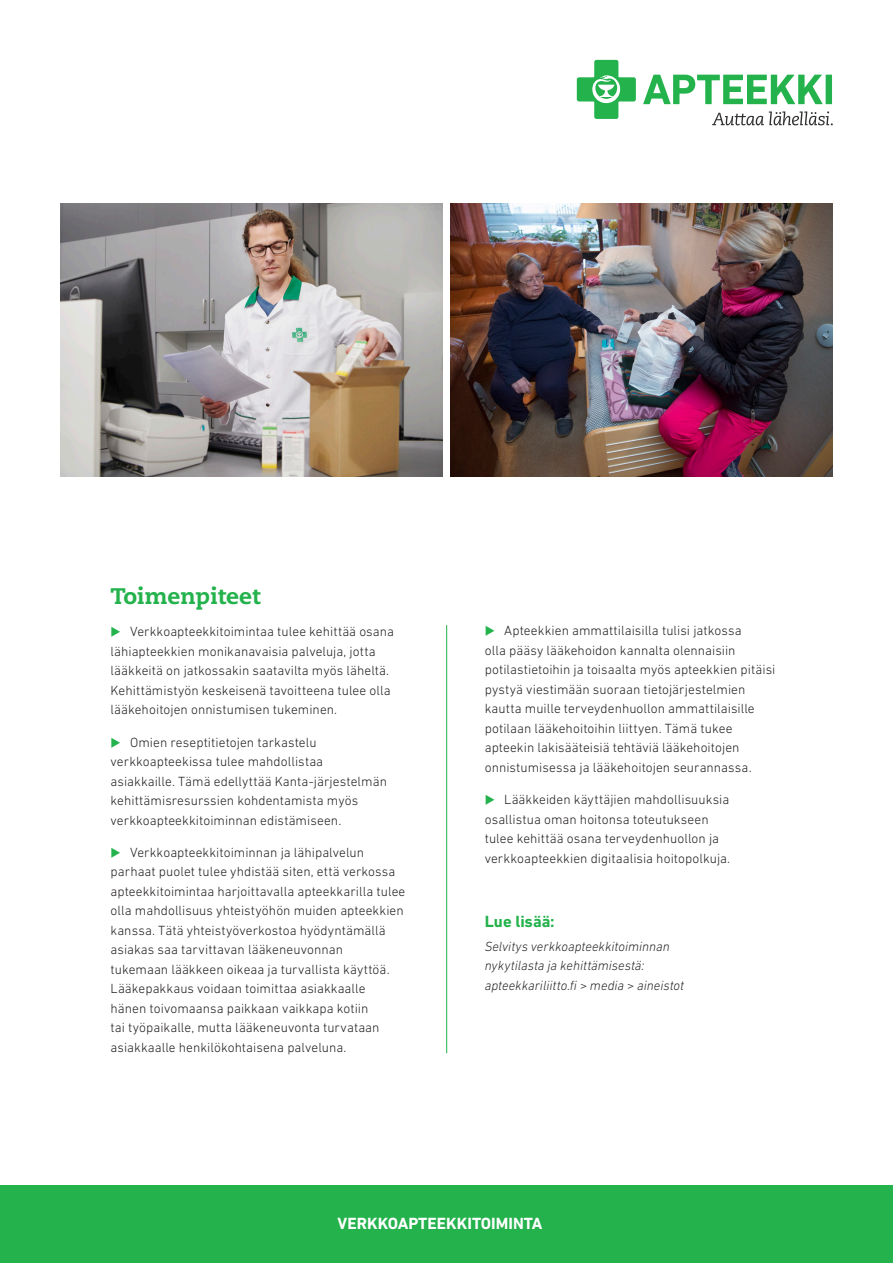
<style>
.page{position:relative;width:893px;height:1263px;background:#fff}
.page>*{position:absolute;margin:0;border:0;box-sizing:border-box;transform-origin:0 0}
.väliotsikko__2_riviä{font:800 22.5px "Caecilia LT Std";color:#23b24b}
.OTSIKKO__DIN{font:700 16.5px "DIN Next LT Pro";color:#fff}
.Kainalo_leipis{font:700 16.5px "DIN Next LT Pro";color:#23b24b}
.Kainalo_leipis-2{font:300 13.5px/19.5px "DIN Next LT Pro";letter-spacing:.005em;color:#231f20}
.Kainalo_leipis-3{font:italic 300 13.5px/19.5px "DIN Next LT Pro";color:#231f20}
.s1{color:#23b24b}
</style>
<div class="page">
<div style="left:0;top:1185px;width:893px;height:78px;background:#23b24b"></div>
<div style="left:826px;top:75px;width:6px;height:29px;background:#23b24b"></div>
<svg style="left:643px;top:75px;width:180px;height:29px"></svg>
<svg style="left:577px;top:60px;width:59px;height:59px"></svg>
<svg style="left:712px;top:111px;width:121px;height:14px"></svg>
<img style="left:60px;top:204px;width:383px;height:273px">
<img style="left:450px;top:204px;width:382px;height:273px">
<hr style="left:446px;top:625px;width:1px;height:428px;background:#23b24b">
<p class="väliotsikko__2_riviä" style="left:111px;top:582px;width:151px">Toimenpiteet</p>
<p class="Kainalo_leipis-2" style="left:111px;top:622px;width:285px"><span class="s1">◆</span> Verkkoapteekkitoimintaa tulee kehittää osana lähiapteekkien monikanavaisia palveluja, jotta lääkkeitä on jatkossakin saatavilta myös läheltä.<br>Kehittämistyön keskeisenä tavoitteena tulee olla lääkehoitojen onnistumisen tukeminen.</p>
<p class="Kainalo_leipis-2" style="left:111px;top:732px;width:278px"><span class="s1">◆</span> Omien reseptitietojen tarkastelu verkkoapteekissa tulee mahdollistaa asiakkaille. Tämä edellyttää Kanta-järjestelmän kehittämisresurssien kohdentamista myös verkkoapteekkitoiminnan edistämiseen.</p>
<p class="Kainalo_leipis-2" style="left:111px;top:842px;width:296px"><span class="s1">◆</span> Verkkoapteekkitoiminnan ja lähipalvelun parhaat puolet tulee yhdistää siten, että verkossa apteekkitoimintaa harjoittavalla apteekkarilla tulee olla mahdollisuus yhteistyöhön muiden apteekkien kanssa. Tätä yhteistyöverkostoa hyödyntämällä asiakas saa tarvittavan lääkeneuvonnan<br>tukemaan lääkkeen oikeaa ja turvallista käyttöä.<br>Lääkepakkaus voidaan toimittaa asiakkaalle<br>hänen toivomaansa paikkaan vaikkapa kotiin<br>tai työpaikalle, mutta lääkeneuvonta turvataan asiakkaalle henkilökohtaisena palveluna.</p>
<p class="Kainalo_leipis-2" style="left:485px;top:621px;width:292px"><span class="s1">◆</span> Apteekkien ammattilaisilla tulisi jatkossa<br>olla pääsy lääkehoidon kannalta olennaisiin potilastietoihin ja toisaalta myös apteekkien pitäisi pystyä viestimään suoraan tietojärjestelmien kautta muille terveydenhuollon ammattilaisille potilaan lääkehoitoihin liittyen. Tämä tukee apteekin lakisääteisiä tehtäviä lääkehoitojen onnistumisessa ja lääkehoitojen seurannassa.</p>
<p class="Kainalo_leipis-2" style="left:485px;top:789px;width:247px"><span class="s1">◆</span> Lääkkeiden käyttäjien mahdollisuuksia osallistua oman hoitonsa toteutukseen tulee kehittää osana terveydenhuollon ja verkkoapteekkien digitaalisia hoitopolkuja.</p>
<p class="Kainalo_leipis" style="left:485px;top:912px;width:71px">Lue lisää:</p>
<p class="Kainalo_leipis-3" style="left:485px;top:936px;width:201px">Selvitys verkkoapteekkitoiminnan nykytilasta ja kehittämisestä: apteekkariliitto.fi &gt; media &gt; aineistot</p>
<p class="OTSIKKO__DIN" style="left:338px;top:1213px;width:206px">VERKKOAPTEEKKITOIMINTA</p>
</div>
